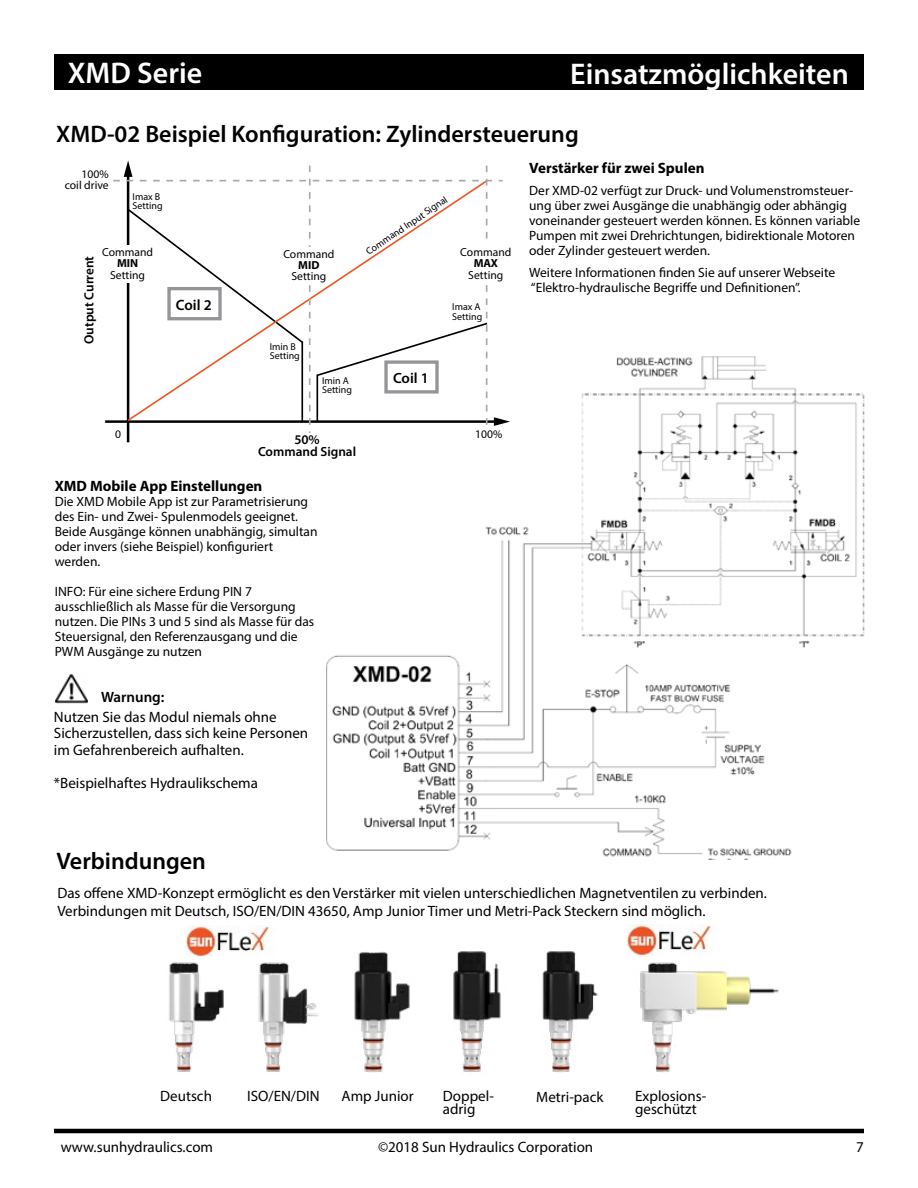
<style>
.page{position:relative;width:918px;height:1188px;background:#fff}
.page>*{position:absolute;margin:0;border:0;box-sizing:border-box;transform-origin:0 0}
.t1{font:600 30px "Myriad Pro";color:#fff}
.t2{font:600 24px "Myriad Pro";color:#000}
.t3{font:15px/16.5px "Myriad Pro";color:#000}
.t4{font:700 15px "Myriad Pro";color:#000}
.t5{font:600 15px "Myriad Pro";color:#000}
.t6{font:600 14.85px "Myriad Pro";color:#000}
.t7{font:13.5px/15px "Myriad Pro";color:#000}
.t8{font:600 13.35px/11.7px "Myriad Pro";color:#000;text-align:center}
.t9{font:11.7px/11.7px "Myriad Pro";color:#000;text-align:right}
.t10{font:700 11.7px "Myriad Pro";color:#000}
.t11{font:9.9px/9.1px "Myriad Pro";color:#000}
</style>
<div class="page">
<hr style="left:54px;top:1129px;width:810px;height:4px;background:#000">
<div style="left:54px;top:54px;width:810px;height:36px;background:#000"></div>
<img style="left:326px;top:356px;width:539px;height:504px">
<div style="left:54px;top:154px;width:460px;height:309px;background:#fff"></div>
<hr style="left:105px;top:420px;width:392px;height:3px;background:#000">
<svg style="left:113px;top:160px;width:397px;height:283px"></svg>
<div style="left:103px;top:245px;width:49px;height:38px;background:#fff"></div>
<div style="left:459px;top:245px;width:51px;height:38px;background:#fff"></div>
<div style="left:167px;top:287px;width:55px;height:33px;border:3px solid #939598"></div>
<div style="left:250px;top:434px;width:103px;height:25px;background:#fff"></div>
<div style="left:384px;top:360px;width:55px;height:34px;border:3px solid #939598"></div>
<div style="left:284px;top:247px;width:50px;height:33px;background:#fff"></div>
<img style="left:169px;top:940px;width:610px;height:133px">
<img style="left:56px;top:674px;width:31px;height:30px">
<img style="left:186px;top:926px;width:92px;height:32px">
<img style="left:627px;top:924px;width:92px;height:32px">
<h1 class="t1" style="left:68px;top:54px;width:136px">XMD Serie</h1>
<h1 class="t1" style="left:570px;top:55px;width:280px">Einsatzmöglichkeiten</h1>
<h2 class="t2" style="left:56px;top:118px;width:524px">XMD-02 Beispiel Konfiguration: Zylindersteuerung</h2>
<p class="t4" style="left:529px;top:158px;width:177px">Verstärker für zwei Spulen</p>
<p class="t7" style="left:529px;top:183px;width:333px">Der XMD-02 verfügt zur Druck- und Volumenstromsteuer&shy;ung über zwei Ausgänge die unabhängig oder abhängig voneinander gesteuert werden können. Es können variable Pumpen mit zwei Drehrichtungen, bidirektionale Motoren oder Zylinder gesteuert werden.</p>
<p class="t7" style="left:529px;top:265px;width:308px">Weitere Informationen finden Sie auf unserer Webseite “Elektro-hydraulische Begriffe und Definitionen”.</p>
<p class="t9" style="left:65px;top:168px;width:45px">100% coil drive</p>
<p class="t11" style="left:133px;top:192px;width:32px">Imax B<br>Setting</p>
<p class="t11" style="left:364px;top:248px;width:97px;rotate:-34deg">Command Input Signal</p>
<p class="t9" style="left:102px;top:246px;width:53px">Command</p>
<p class="t10" style="left:117px;top:256px;width:23px">MIN</p>
<p class="t9" style="left:110px;top:269px;width:37px">Setting</p>
<p class="t9" style="left:460px;top:246px;width:53px">Command</p>
<p class="t10" style="left:474px;top:256px;width:26px">MAX</p>
<p class="t9" style="left:468px;top:269px;width:37px">Setting</p>
<p class="t9" style="left:283px;top:248px;width:53px">Command</p>
<p class="t10" style="left:298px;top:257px;width:23px">MID</p>
<p class="t9" style="left:291px;top:270px;width:37px">Setting</p>
<p class="t8" style="left:83px;top:344px;width:89px;rotate:-90deg">Output Current</p>
<p class="t5" style="left:176px;top:295px;width:37px">Coil 2</p>
<p class="t11" style="left:452px;top:302px;width:32px">Imax A<br>Setting</p>
<p class="t11" style="left:270px;top:342px;width:32px">Imin B<br>Setting</p>
<p class="t11" style="left:322px;top:376px;width:32px">Imin A<br>Setting</p>
<p class="t6" style="left:393px;top:368px;width:37px">Coil 1</p>
<p class="t9" style="left:115px;top:428px;width:7px">0</p>
<p class="t9" style="left:475px;top:428px;width:29px">100%</p>
<p class="t8" style="left:258px;top:433px;width:100px">50%<br>Command Signal</p>
<p class="t4" style="left:55px;top:476px;width:209px">XMD Mobile App Einstellungen</p>
<p class="t7" style="left:55px;top:494px;width:264px">Die XMD Mobile App ist zur Parametrisierung des Ein- und Zwei- Spulenmodels geeignet.<br>Beide Ausgänge können unabhängig, simultan oder invers (siehe Beispiel) konfiguriert werden.</p>
<p class="t7" style="left:55px;top:584px;width:261px">INFO: Für eine sichere Erdung PIN 7 ausschließlich als Masse für die Versorgung nutzen. Die PINs 3 und 5 sind als Masse für das Steuersignal, den Referenzausgang und die PWM Ausgänge zu nutzen</p>
<p class="t5" style="left:101px;top:687px;width:65px">Warnung:</p>
<p class="t3" style="left:54px;top:708px;width:256px">Nutzen Sie das Modul niemals ohne<br>Sicherzustellen, dass sich keine Personen im Gefahrenbereich aufhalten.</p>
<p class="t3" style="left:54px;top:774px;width:206px">*Beispielhaftes Hydraulikschema</p>
<h2 class="t2" style="left:56px;top:846px;width:151px">Verbindungen</h2>
<p class="t3" style="left:57px;top:883px;width:711px;line-height:18px">Das offene XMD-Konzept ermöglicht es den Verstärker mit vielen unterschiedlichen Magnetventilen zu verbinden.<br>Verbindungen mit Deutsch, ISO/EN/DIN 43650, Amp Junior Timer und Metri-Pack Steckern sind möglich.</p>
<p class="t3" style="left:160px;top:1087px;width:53px">Deutsch</p>
<p class="t3" style="left:247px;top:1087px;width:74px">ISO/EN/DIN</p>
<p class="t3" style="left:342px;top:1087px;width:74px">Amp Junior</p>
<p class="t3" style="left:635px;top:1089px;width:73px;line-height:12.8px">Explosions&shy;geschützt</p>
<p class="t3" style="left:443px;top:1087px;width:53px">Doppel-</p>
<p class="t3" style="left:536px;top:1088px;width:69px">Metri-pack</p>
<p class="t3" style="left:443px;top:1100px;width:34px">adrig</p>
<p class="t3" style="left:61px;top:1138px;width:154px">www.sunhydraulics.com</p>
<p class="t3" style="left:378px;top:1138px;width:217px">©2018 Sun Hydraulics Corporation</p>
<p class="t3" style="left:856px;top:1138px;width:9px">7</p>
</div>
